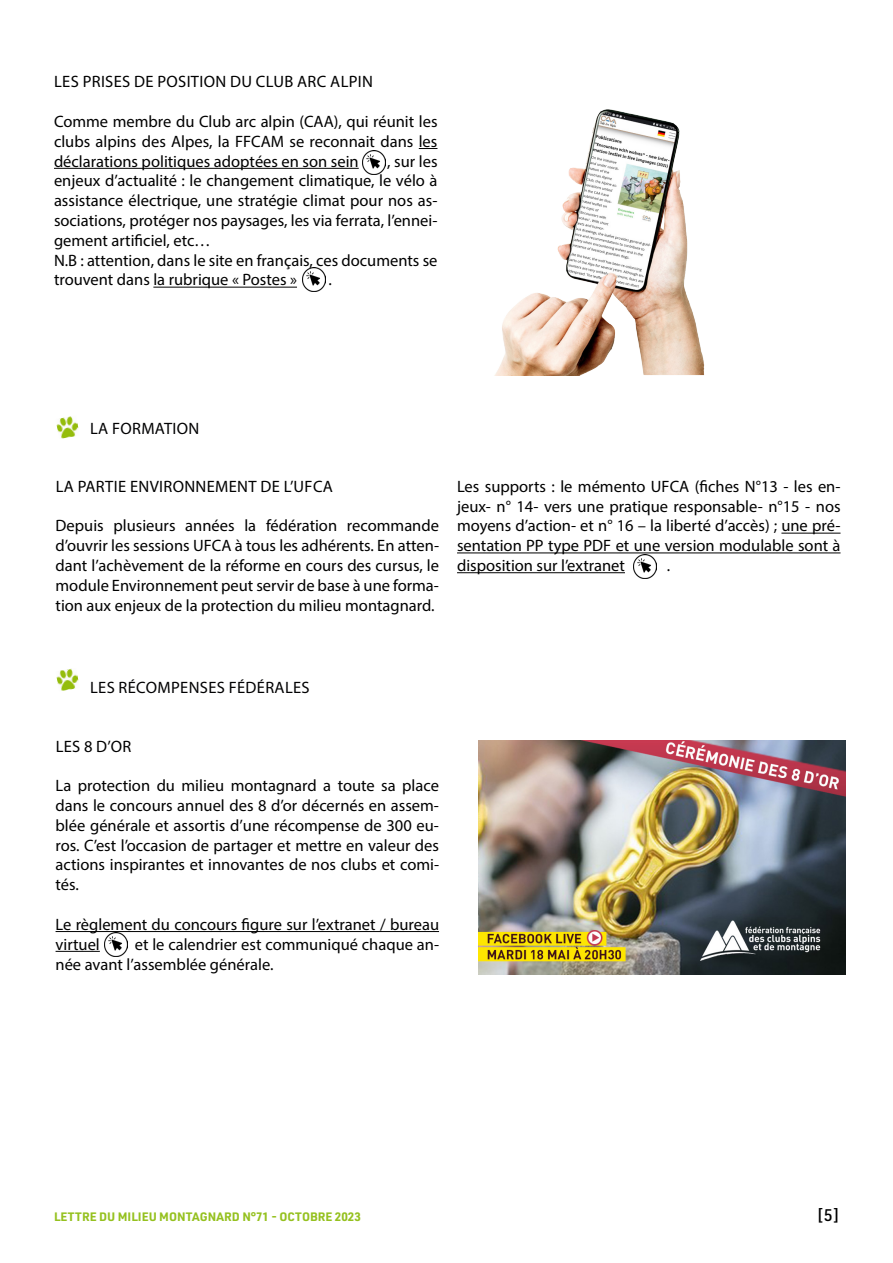
<style>
.page{position:relative;width:893px;height:1263px;background:#fff}
.page>*{position:absolute;margin:0;border:0;box-sizing:border-box;transform-origin:0 0}
.t1{font:16.5px/19.8px "Myriad Pro";color:#000;text-align:justify}
.t2{font:16.5px "Myriad Pro";letter-spacing:.02em;color:#000}
.t3{font:16.5px "Myriad Pro";letter-spacing:.02em;color:#020203}
.t4{font:500 16.5px "URWDIN";color:#000}
.t5{font:700 12px "URWDIN";color:#95c11f}
</style>
<div class="page">
<img style="left:355px;top:109px;width:350px;height:266px">
<svg style="left:419px;top:148px;width:18px;height:1px"></svg>
<hr style="left:54px;top:168px;width:305px;height:1px;background:#000">
<hr style="left:153px;top:287px;width:144px;height:1px;background:#000">
<img style="left:362px;top:150px;width:23px;height:24px">
<img style="left:303px;top:268px;width:23px;height:24px">
<img style="left:56px;top:416px;width:23px;height:23px">
<hr style="left:781px;top:533px;width:59px;height:1px;background:#000">
<hr style="left:457px;top:552px;width:383px;height:1px;background:#000">
<hr style="left:457px;top:572px;width:168px;height:1px;background:#000">
<img style="left:634px;top:554px;width:23px;height:24px">
<img style="left:56px;top:668px;width:23px;height:23px">
<hr style="left:56px;top:931px;width:383px;height:1px;background:#000">
<hr style="left:56px;top:951px;width:44px;height:1px;background:#000">
<img style="left:105px;top:933px;width:23px;height:24px">
<img style="left:478px;top:740px;width:368px;height:234px">
<p class="t2" style="left:54px;top:72px;width:320px">LES PRISES DE POSITION DU CLUB ARC ALPIN</p>
<p class="t1" style="left:54px;top:111px;width:385px">Comme membre du Club arc alpin (CAA), qui réunit les clubs alpins des Alpes, la FFCAM se reconnait dans les déclarations politiques adoptées en son sein</p>
<p class="t1" style="left:54px;top:151px;width:385px;text-align:left;text-indent:333px">, sur les enjeux d’actualité : le changement climatique, le vélo à assistance électrique, une stratégie climat pour nos as&shy;sociations, protéger nos paysages, les via ferrata, l’ennei&shy;gement artificiel, etc…<br>N.B : attention, dans le site en français, ces documents se trouvent dans la rubrique « Postes »</p>
<p class="t1" style="left:328px;top:270px;width:5px">.</p>
<p class="t3" style="left:90px;top:418px;width:111px">LA FORMATION</p>
<p class="t2" style="left:56px;top:476px;width:279px">LA PARTIE ENVIRONNEMENT DE L’UFCA</p>
<p class="t1" style="left:56px;top:516px;width:385px">Depuis plusieurs années la fédération recommande d’ouvrir les sessions UFCA à tous les adhérents. En atten&shy;dant l’achèvement de la réforme en cours des cursus, le module Environnement peut servir de base à une forma&shy;tion aux enjeux de la protection du milieu montagnard.</p>
<p class="t1" style="left:457px;top:476px;width:385px">Les supports : le mémento UFCA (fiches N°13 - les en&shy;jeux- n° 14- vers une pratique responsable- n°15 - nos moyens d’action- et n° 16 – la liberté d’accès) ; une pré&shy;sentation PP type PDF et une version modulable sont à disposition sur l’extranet</p>
<p class="t1" style="left:667px;top:555px;width:5px">.</p>
<p class="t3" style="left:90px;top:678px;width:221px">LES RÉCOMPENSES FÉDÉRALES</p>
<p class="t1" style="left:56px;top:736px;width:77px">LES 8 D’OR</p>
<p class="t1" style="left:56px;top:775px;width:385px">La protection du milieu montagnard a toute sa place dans le concours annuel des 8 d’or décernés en assem&shy;blée générale et assortis d’une récompense de 300 eu&shy;ros. C’est l’occasion de partager et mettre en valeur des actions inspirantes et innovantes de nos clubs et comi&shy;tés.</p>
<p class="t1" style="left:56px;top:914px;width:385px">Le règlement du concours figure sur l’extranet / bureau virtuel</p>
<p class="t1" style="left:56px;top:934px;width:385px;text-indent:79px">et le calendrier est communiqué chaque an&shy;née avant l’assemblée générale.</p>
<p class="t5" style="left:54px;top:1208px;width:308px">LETTRE DU MILIEU MONTAGNARD N°71 - OCTOBRE 2023</p>
<p class="t4" style="left:817px;top:1204px;width:25px">[5]</p>
</div>
